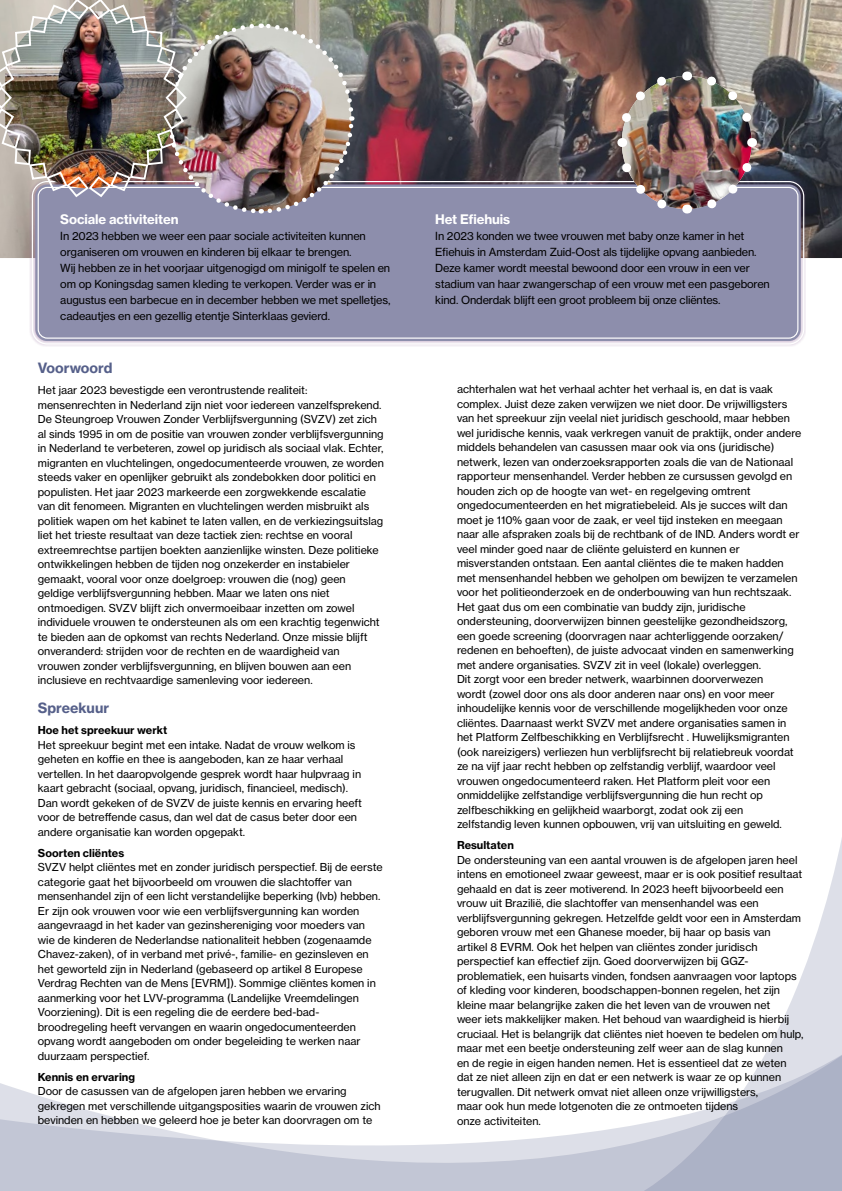
<style>
.page{position:relative;width:842px;height:1191px;background:#fff}
.page>*{position:absolute;margin:0;border:0;box-sizing:border-box;transform-origin:0 0}
.t1{font:700 14px "Haas Grot Text R 75";color:#56608a}
.t2{font:700 13px "Haas Grot Text R 75";letter-spacing:-.01em;color:#fff}
.t3{font:11px/16px "Haas Grot Text R 55 Roman";letter-spacing:-.01em;color:#000}
.t4{font:10.8px/14.5px "Haas Grot Text R 55 Roman";color:#000}
.t5{font:700 10.8px "Haas Grot Text R 75";color:#000}
</style>
<div class="page">
<img style="left:0;top:0;width:842px;height:258px">
<svg style="left:768px;top:838px;width:74px;height:211px"></svg>
<svg style="left:0;top:1049px;width:842px;height:142px"></svg>
<div style="left:29px;top:179px;width:777px;height:168px;background:#723b7e;opacity:.4"></div>
<div style="left:35px;top:184px;width:766px;height:157px;background:#8d8eac;border-radius:12px"></div>
<div style="left:32px;top:181px;width:772px;height:163px;border:1px solid #fff;border-radius:15px"></div>
<div style="left:38px;top:187px;width:760px;height:152px;border:1px solid #fff;border-radius:9px"></div>
<img style="left:622px;top:76px;width:129px;height:133px">
<img style="left:700px;top:138px;width:61px;height:71px">
<img style="left:687px;top:67px;width:71px;height:62px">
<img style="left:612px;top:69px;width:61px;height:78px">
<img style="left:615px;top:156px;width:73px;height:58px">
<img style="left:0;top:0;width:356px;height:216px">
<p class="t2" style="left:60px;top:211px;width:120px">Sociale activiteiten</p>
<p class="t3" style="left:60px;top:228px;width:332px">In 2023 hebben we weer een paar sociale activiteiten kunnen organiseren om vrouwen en kinderen bij elkaar te brengen.<br>Wij hebben ze in het voorjaar uitgenogigd om minigolf te spelen en om op Koningsdag samen kleding te verkopen. Verder was er in augustus een barbecue en in december hebben we met spelletjes, cadeautjes en een gezellig etentje Sinterklaas gevierd.</p>
<p class="t1" style="left:38px;top:359px;width:76px">Voorwoord</p>
<p class="t4" style="left:38px;top:383px;width:348px">Het jaar 2023 bevestigde een verontrustende realiteit: mensenrechten in Nederland zijn niet voor iedereen vanzelfsprekend.<br>De Steungroep Vrouwen Zonder Verblijfsvergunning (SVZV) zet zich al sinds 1995 in om de positie van vrouwen zonder verblijfsvergunning in Nederland te verbeteren, zowel op juridisch als sociaal vlak. Echter, migranten en vluchtelingen, ongedocumenteerde vrouwen, ze worden steeds vaker en openlijker gebruikt als zondebokken door politici en populisten. Het jaar 2023 markeerde een zorgwekkende escalatie van dit fenomeen. Migranten en vluchtelingen werden misbruikt als politiek wapen om het kabinet te laten vallen, en de verkiezingsuitslag liet het trieste resultaat van deze tactiek zien: rechtse en vooral extreemrechtse partijen boekten aanzienlijke winsten. Deze politieke ontwikkelingen hebben de tijden nog onzekerder en instabieler gemaakt, vooral voor onze doelgroep: vrouwen die (nog) geen geldige verblijfsvergunning hebben. Maar we laten ons niet ontmoedigen. SVZV blijft zich onvermoeibaar inzetten om zowel individuele vrouwen te ondersteunen als om een krachtig tegenwicht te bieden aan de opkomst van rechts Nederland. Onze missie blijft onveranderd: strijden voor de rechten en de waardigheid van vrouwen zonder verblijfsvergunning, en blijven bouwen aan een inclusieve en rechtvaardige samenleving voor iedereen.</p>
<p class="t1" style="left:38px;top:699px;width:73px">Spreekuur</p>
<p class="t5" style="left:38px;top:723px;width:131px">Hoe het spreekuur werkt</p>
<p class="t4" style="left:38px;top:737px;width:326px">Het spreekuur begint met een intake. Nadat de vrouw welkom is geheten en koffie en thee is aangeboden, kan ze haar verhaal vertellen. In het daaropvolgende gesprek wordt haar hulpvraag in kaart gebracht (sociaal, opvang, juridisch, financieel, medisch).<br>Dan wordt gekeken of de SVZV de juiste kennis en ervaring heeft voor de betreffende casus, dan wel dat de casus beter door een andere organisatie kan worden opgepakt.</p>
<p class="t5" style="left:38px;top:846px;width:88px">Soorten cliëntes</p>
<p class="t4" style="left:38px;top:860px;width:346px">SVZV helpt cliëntes met en zonder juridisch perspectief. Bij de eerste categorie gaat het bijvoorbeeld om vrouwen die slachtoffer van mensenhandel zijn of een licht verstandelijke beperking (lvb) hebben.<br>Er zijn ook vrouwen voor wie een verblijfsvergunning kan worden aangevraagd in het kader van gezinshereniging voor moeders van wie de kinderen de Nederlandse nationaliteit hebben (zogenaamde Chavez-zaken), of in verband met privé-, familie- en gezinsleven en het geworteld zijn in Nederland (gebaseerd op artikel 8 Europese Verdrag Rechten van de Mens [EVRM]). Sommige cliëntes komen in aanmerking voor het LVV-programma (Landelijke Vreemdelingen Voorziening). Dit is een regeling die de eerdere bed-bad&shy;broodregeling heeft vervangen en waarin ongedocumenteerden opvang wordt aangeboden om onder begeleiding te werken naar duurzaam perspectief.</p>
<p class="t5" style="left:38px;top:1070px;width:99px">Kennis en ervaring</p>
<p class="t4" style="left:38px;top:1084px;width:344px">Door de casussen van de afgelopen jaren hebben we ervaring gekregen met verschillende uitgangsposities waarin de vrouwen zich bevinden en hebben we geleerd hoe je beter kan doorvragen om te</p>
<p class="t2" style="left:435px;top:211px;width:76px">Het Efiehuis</p>
<p class="t3" style="left:435px;top:228px;width:336px">In 2023 konden we twee vrouwen met baby onze kamer in het Efiehuis in Amsterdam Zuid-Oost als tijdelijke opvang aanbieden.<br>Deze kamer wordt meestal bewoond door een vrouw in een ver stadium van haar zwangerschap of een vrouw met een pasgeboren kind. Onderdak blijft een groot probleem bij onze cliëntes.</p>
<p class="t4" style="left:457px;top:382px;width:346px">achterhalen wat het verhaal achter het verhaal is, en dat is vaak complex. Juist deze zaken verwijzen we niet door. De vrijwilligsters van het spreekuur zijn veelal niet juridisch geschoold, maar hebben wel juridische kennis, vaak verkregen vanuit de praktijk, onder andere middels behandelen van casussen maar ook via ons (juridische) netwerk, lezen van onderzoeksrapporten zoals die van de Nationaal rapporteur mensenhandel. Verder hebben ze cursussen gevolgd en houden zich op de hoogte van wet- en regelgeving omtrent ongedocumenteerden en het migratiebeleid. Als je succes wilt dan moet je 110% gaan voor de zaak, er veel tijd insteken en meegaan naar alle afspraken zoals bij de rechtbank of de IND. Anders wordt er veel minder goed naar de cliënte geluisterd en kunnen er misverstanden ontstaan. Een aantal cliëntes die te maken hadden met mensenhandel hebben we geholpen om bewijzen te verzamelen voor het politieonderzoek en de onderbouwing van hun rechtszaak.<br>Het gaat dus om een combinatie van buddy zijn, juridische ondersteuning, doorverwijzen binnen geestelijke gezondheidszorg, een goede screening (doorvragen naar achterliggende oorzaken/ redenen en behoeften), de juiste advocaat vinden en samenwerking met andere organisaties. SVZV zit in veel (lokale) overleggen.<br>Dit zorgt voor een breder netwerk, waarbinnen doorverwezen<br>wordt (zowel door ons als door anderen naar ons) en voor meer inhoudelijke kennis voor de verschillende mogelijkheden voor onze cliëntes. Daarnaast werkt SVZV met andere organisaties samen in het Platform Zelfbeschikking en Verblijfsrecht . Huwelijksmigranten (ook nareizigers) verliezen hun verblijfsrecht bij relatiebreuk voordat ze na vijf jaar recht hebben op zelfstandig verblijf, waardoor veel vrouwen ongedocumenteerd raken. Het Platform pleit voor een onmiddelijke zelfstandige verblijfsvergunning die hun recht op zelfbeschikking en gelijkheid waarborgt, zodat ook zij een<br>zelfstandig leven kunnen opbouwen, vrij van uitsluiting en geweld.</p>
<p class="t5" style="left:457px;top:838px;width:58px">Resultaten</p>
<p class="t4" style="left:457px;top:852px;width:348px">De ondersteuning van een aantal vrouwen is de afgelopen jaren heel intens en emotioneel zwaar geweest, maar er is ook positief resultaat gehaald en dat is zeer motiverend. In 2023 heeft bijvoorbeeld een vrouw uit Brazilië, die slachtoffer van mensenhandel was een verblijfsvergunning gekregen. Hetzelfde geldt voor een in Amsterdam geboren vrouw met een Ghanese moeder, bij haar op basis van artikel 8 EVRM. Ook het helpen van cliëntes zonder juridisch perspectief kan effectief zijn. Goed doorverwijzen bij GGZ&shy;problematiek, een huisarts vinden, fondsen aanvraagen voor laptops of kleding voor kinderen, boodschappen-bonnen regelen, het zijn kleine maar belangrijke zaken die het leven van de vrouwen net<br>weer iets makkelijker maken. Het behoud van waardigheid is hierbij cruciaal. Het is belangrijk dat cliëntes niet hoeven te bedelen om hulp, maar met een beetje ondersteuning zelf weer aan de slag kunnen<br>en de regie in eigen handen nemen. Het is essentieel dat ze weten dat ze niet alleen zijn en dat er een netwerk is waar ze op kunnen terugvallen. Dit netwerk omvat niet alleen onze vrijwilligsters,<br>maar ook hun mede lotgenoten die ze ontmoeten tijdens<br>onze activiteiten.</p>
</div>
